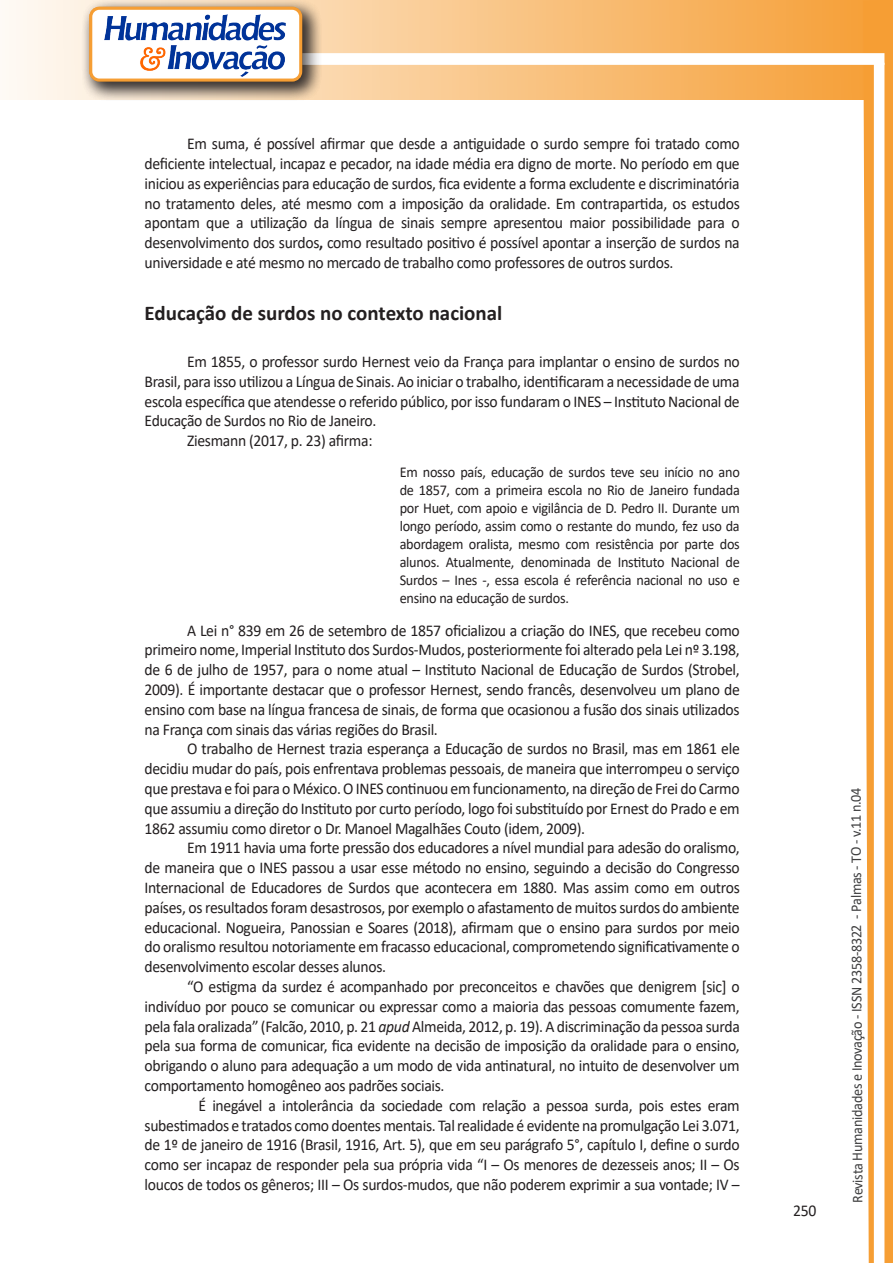
<style>
.page{position:relative;width:893px;height:1263px;background:#fff}
.page>*{position:absolute;margin:0;border:0;box-sizing:border-box;transform-origin:0 0}
.Titulo_2{font:700 21px "Calibri";color:#231f20}
.texto{font:16.5px/19.8px "Calibri";letter-spacing:-.02em;color:#231f20;text-align:justify;scale:.95 1}
.citacao{font:15px/18px "Calibri";letter-spacing:-.02em;color:#231f20;text-align:justify;scale:.95 1}
.t1{font:15px "Calibri";letter-spacing:-.025em;color:#3e3e3f;scale:.95 1}
.s1{font-weight:700}
.s2{font-style:italic}
</style>
<div class="page">
<svg style="left:5px;top:0;width:858px;height:100px;background:#f9c484"></svg>
<div style="left:302px;top:53px;width:582px;height:12px;background:#fff;border:2px solid #fff"></div>
<svg style="left:863px;top:0;width:30px;height:1263px"></svg>
<div style="left:81px;top:0;width:241px;height:102px;background:#231f20;opacity:.75"></div>
<div style="left:91px;top:8px;width:210px;height:72px;background:#fff;border-radius:9px"></div>
<img style="left:104px;top:14px;width:181px;height:62px">
<div style="left:89px;top:7px;width:213px;height:75px;border:3px solid #f69e34;border-radius:9px"></div>
<p class="texto" style="left:145px;top:133px;width:628px;text-indent:43px">Em suma, é possível afirmar que desde a antiguidade o surdo sempre foi tratado como deficiente intelectual, incapaz e pecador, na idade média era digno de morte. No período em que iniciou as experiências para educação de surdos, fica evidente a forma excludente e discriminatória no tratamento deles, até mesmo com a imposição da oralidade. Em contrapartida, os estudos apontam que a utilização da língua de sinais sempre apresentou maior possibilidade para o desenvolvimento dos surdos<span class="s1">,</span> como resultado positivo é possível apontar a inserção de surdos na universidade e até mesmo no mercado de trabalho como professores de outros surdos.</p>
<p class="Titulo_2" style="left:145px;top:298px;width:359px">Educação de surdos no contexto nacional</p>
<p class="texto" style="left:145px;top:351px;width:628px;text-indent:43px">Em 1855, o professor surdo Hernest veio da França para implantar o ensino de surdos no Brasil, para isso utilizou a Língua de Sinais. Ao iniciar o trabalho, identificaram a necessidade de uma escola específica que atendesse o referido público, por isso fundaram o INES – Instituto Nacional de Educação de Surdos no Rio de Janeiro.</p>
<p class="texto" style="left:187px;top:430px;width:197px">Ziesmann (2017, p. 23) afirma:</p>
<p class="citacao" style="left:400px;top:463px;width:360px">Em nosso país, educação de surdos teve seu início no ano de 1857, com a primeira escola no Rio de Janeiro fundada por Huet, com apoio e vigilância de D. Pedro II. Durante um longo período, assim como o restante do mundo, fez uso da abordagem oralista, mesmo com resistência por parte dos alunos. Atualmente, denominada de Instituto Nacional de Surdos – Ines -, essa escola é referência nacional no uso e ensino na educação de surdos.</p>
<p class="texto" style="left:145px;top:620px;width:628px;text-indent:43px">A Lei n° 839 em 26 de setembro de 1857 oficializou a criação do INES, que recebeu como primeiro nome, Imperial Instituto dos Surdos-Mudos, posteriormente foi alterado pela Lei nº 3.198, de 6 de julho de 1957, para o nome atual – Instituto Nacional de Educação de Surdos (Strobel, 2009). É importante destacar que o professor Hernest, sendo francês, desenvolveu um plano de ensino com base na língua francesa de sinais, de forma que ocasionou a fusão dos sinais utilizados na França com sinais das várias regiões do Brasil.</p>
<p class="texto" style="left:145px;top:738px;width:628px;text-indent:43px">O trabalho de Hernest trazia esperança a Educação de surdos no Brasil, mas em 1861 ele decidiu mudar do país, pois enfrentava problemas pessoais, de maneira que interrompeu o serviço que prestava e foi para o México. O INES continuou em funcionamento, na direção de Frei do Carmo que assumiu a direção do Instituto por curto período, logo foi substituído por Ernest do Prado e em 1862 assumiu como diretor o Dr. Manoel Magalhães Couto (idem, 2009).</p>
<p class="texto" style="left:145px;top:837px;width:628px;text-indent:43px">Em 1911 havia uma forte pressão dos educadores a nível mundial para adesão do oralismo, de maneira que o INES passou a usar esse método no ensino, seguindo a decisão do Congresso Internacional de Educadores de Surdos que acontecera em 1880. Mas assim como em outros países, os resultados foram desastrosos, por exemplo o afastamento de muitos surdos do ambiente educacional. Nogueira, Panossian e Soares (2018), afirmam que o ensino para surdos por meio do oralismo resultou notoriamente em fracasso educacional, comprometendo significativamente o desenvolvimento escolar desses alunos.</p>
<p class="texto" style="left:145px;top:976px;width:628px;text-indent:43px">“O estigma da surdez é acompanhado por preconceitos e chavões que denigrem [sic] o indivíduo por pouco se comunicar ou expressar como a maioria das pessoas comumente fazem, pela fala oralizada” (Falcão, 2010, p. 21 <span class="s2">apud</span> Almeida, 2012, p. 19). A discriminação da pessoa surda pela sua forma de comunicar, fica evidente na decisão de imposição da oralidade para o ensino, obrigando o aluno para adequação a um modo de vida antinatural, no intuito de desenvolver um comportamento homogêneo aos padrões sociais.</p>
<p class="texto" style="left:145px;top:1095px;width:628px;text-indent:54px">É inegável a intolerância da sociedade com relação a pessoa surda, pois estes eram subestimados e tratados como doentes mentais. Tal realidade é evidente na promulgação Lei 3.071, de 1º de janeiro de 1916 (Brasil, 1916, Art. 5), que em seu parágrafo 5°, capítulo I, define o surdo como ser incapaz de responder pela sua própria vida “I – Os menores de dezesseis anos; II – Os loucos de todos os gêneros; III – Os surdos-mudos, que não poderem exprimir a sua vontade; IV –</p>
<p class="texto" style="left:793px;top:1200px;width:26px">250</p>
<p class="t1" style="left:846px;top:1203px;width:439px;rotate:-90deg">Revista Humanidades e Inovação - ISSN 2358-8322 - Palmas - TO - v.11 n.04</p>
</div>
